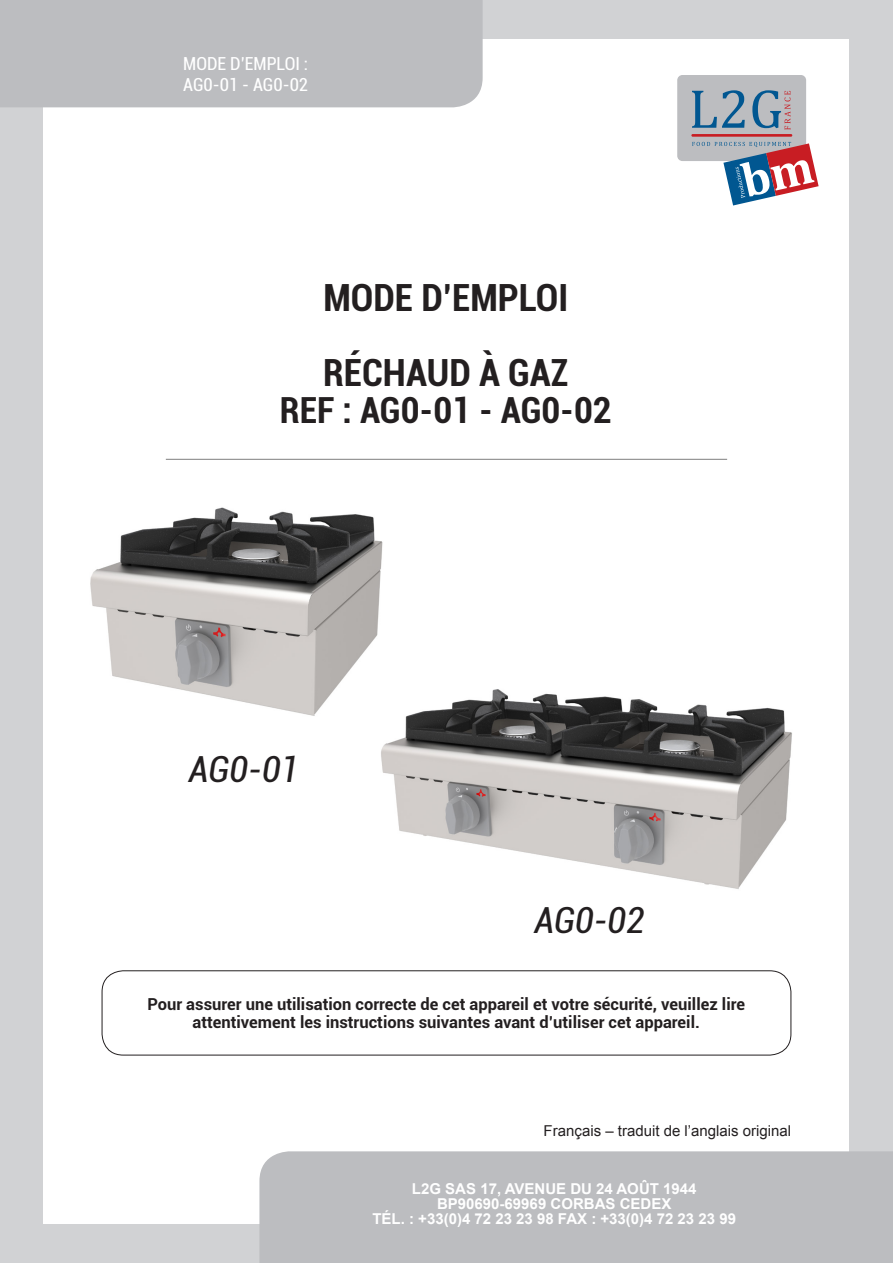
<style>
.page{position:relative;width:893px;height:1263px;background:#d1d2d4}
.page>*{position:absolute;margin:0;border:0;box-sizing:border-box;transform-origin:0 0}
.titre{font:700 condensed 37.5px "Roboto";color:#231f20}
.titre-2{font:700 condensed 36px "Roboto";color:#231f20}
.titre-3{font:italic condensed 36px "Roboto";color:#231f20}
.t1{font:condensed 18px/21px "Roboto";color:#fff}
.encadré{font:700 16.5px/18px "Roboto";color:#231f20;text-align:center}
.t2{font:700 15px/15px "Arial";color:#fff;text-align:center}
.paragraphe{font:15px "Arial";color:#231f20}
</style>
<div class="page">
<div style="left:44px;top:39px;width:805px;height:1185px;background:#fff"></div>
<div style="left:0;top:0;width:483px;height:107px;background:#bcbdc0"></div>
<div style="left:259px;top:1151px;width:634px;height:112px;background:#bcbdc0"></div>
<div style="left:677px;top:75px;width:129px;height:86px;background:#bcbdc0;border-radius:5px"></div>
<svg style="left:692px;top:90px;width:53px;height:38px"></svg>
<svg style="left:752px;top:90px;width:38px;height:40px"></svg>
<hr style="left:691px;top:134px;width:101px;height:3px;background:#c81d23">
<svg style="left:692px;top:142px;width:127px;height:63px"></svg>
<hr style="left:166px;top:459px;width:561px;height:1px;background:#000">
<div style="left:102px;top:970px;width:689px;height:85px;border:1px solid #231f20;border-radius:21px"></div>
<img style="left:90px;top:507px;width:293px;height:209px">
<img style="left:360px;top:664px;width:432px;height:225px">
<p class="t1" style="left:183px;top:52px;width:127px">MODE D’EMPLOI :<br>AG0-01 - AG0-02</p>
<p class="titre" style="left:323px;top:271px;width:246px">MODE D’EMPLOI</p>
<p class="titre" style="left:323px;top:346px;width:247px">RÉCHAUD À GAZ</p>
<p class="titre-2" style="left:280px;top:385px;width:333px">REF : AG0-01 - AG0-02</p>
<p class="titre-3" style="left:189px;top:744px;width:112px">AG0-01</p>
<p class="titre-3" style="left:534px;top:895px;width:112px">AG0-02</p>
<p class="encadré" style="left:147px;top:994px;width:599px">Pour assurer une utilisation correcte de cet appareil et votre sécurité, veuillez lire attentivement les instructions suivantes avant d’utiliser cet appareil.</p>
<p class="paragraphe" style="left:544px;top:1120px;width:249px">Français – traduit de l’anglais original</p>
<p class="t2" style="left:372px;top:1181px;width:365px">L2G SAS 17, AVENUE DU 24 AOÛT 1944<br>BP90690-69969 CORBAS CEDEX<br>TÉL. : +33(0)4 72 23 23 98 FAX : +33(0)4 72 23 23 99</p>
</div>
